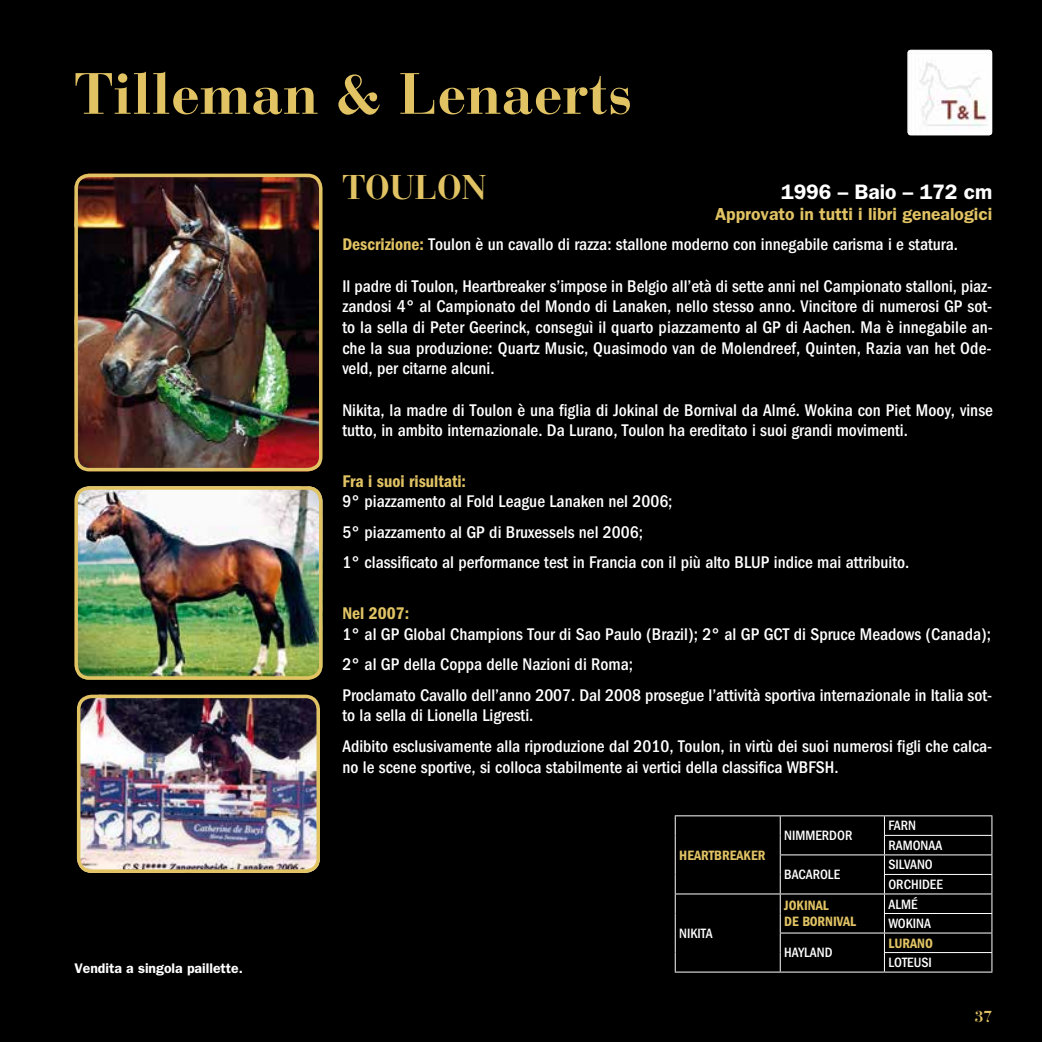
<style>
.page{position:relative;width:1042px;height:1042px;background:#000}
.page>*{position:absolute;margin:0;border:0;box-sizing:border-box;transform-origin:0 0}
.t1{font:700 57.75px "Bauer Bodoni Std";color:#e1c364}
.t2{font:700 34.12px "Bauer Bodoni Std";color:#e1c364}
.t3{font:600 21px "ITC Franklin Gothic Std";color:#fff}
.t4{font:500 condensed 17.5px/30.6px "ITC Franklin Gothic Std";color:#fff}
.t5{font:17.5px "ITC Franklin Gothic Std Dm Cd";color:#e1c364}
.t6{font:700 15.75px "Bauer Bodoni Std";color:#e1c364}
.t7{font:500 condensed 14px/19.6px "ITC Franklin Gothic Std";color:#fff}
.t8{font:14px/15.8px "ITC Franklin Gothic Std Dm Cd";color:#e1c364}
.t9{font:600 14px "ITC Franklin Gothic Std";color:#fff}
.s1{font-weight:600;font-stretch:normal;color:#e1c364}
.s2{font-family:"ITC Franklin Gothic Std Dm Cd";font-weight:400;font-stretch:normal;color:#e1c364}
</style>
<div class="page">
<img style="left:79px;top:486px;width:243px;height:189px">
<div style="left:74px;top:486px;width:248px;height:194px;border:4px solid #e1c364;border-radius:13px"></div>
<img style="left:77px;top:699px;width:243px;height:174px">
<div style="left:77px;top:694px;width:243px;height:179px;border:4px solid #e1c364;border-radius:13px"></div>
<img style="left:79px;top:174px;width:241px;height:297px">
<div style="left:74px;top:174px;width:248px;height:297px;border:4px solid #e1c364;border-radius:13px"></div>
<img style="left:907px;top:50px;width:85px;height:85px">
<hr style="left:675px;top:815px;width:105px;height:1px;background:#fff">
<hr style="left:780px;top:815px;width:104px;height:1px;background:#fff">
<hr style="left:884px;top:815px;width:108px;height:1px;background:#fff">
<hr style="left:884px;top:835px;width:108px;height:1px;background:#fff">
<hr style="left:780px;top:854px;width:104px;height:1px;background:#fff">
<hr style="left:884px;top:854px;width:108px;height:1px;background:#fff">
<hr style="left:884px;top:874px;width:108px;height:1px;background:#fff">
<hr style="left:675px;top:893px;width:105px;height:1px;background:#fff">
<svg style="left:675px;top:816px;width:1px;height:155px"></svg>
<hr style="left:675px;top:971px;width:105px;height:1px;background:#fff">
<hr style="left:780px;top:893px;width:104px;height:1px;background:#fff">
<hr style="left:884px;top:893px;width:108px;height:1px;background:#fff">
<hr style="left:884px;top:913px;width:108px;height:1px;background:#fff">
<hr style="left:780px;top:932px;width:104px;height:1px;background:#fff">
<svg style="left:780px;top:816px;width:1px;height:155px"></svg>
<hr style="left:780px;top:971px;width:104px;height:1px;background:#fff">
<hr style="left:884px;top:932px;width:108px;height:1px;background:#fff">
<hr style="left:884px;top:952px;width:108px;height:1px;background:#fff">
<svg style="left:884px;top:816px;width:1px;height:155px"></svg>
<svg style="left:991px;top:816px;width:1px;height:155px"></svg>
<hr style="left:884px;top:971px;width:108px;height:1px;background:#fff">
<h1 class="t1" style="left:74px;top:59px;width:560px">Tilleman &amp; Lenaerts</h1>
<h2 class="t2" style="left:342px;top:166px;width:146px">TOULON</h2>
<p class="t3" style="left:781px;top:179px;width:213px">1996 – Baio – 172 cm</p>
<p class="t4" style="left:342px;top:199px;width:651px;text-indent:373px"><span class="s1">Approvato in tutti i libri genealogici<br></span><span class="s2">DESCRIZIONE:</span> Toulon è un cavallo di razza: stallone moderno con innegabile carisma i e statura.</p>
<p class="t4" style="left:342px;top:276px;width:652px;line-height:20.7px;text-align:justify">Il padre di Toulon, Heartbreaker s’impose in Belgio all’età di sette anni nel Campionato stalloni, piaz&shy;zandosi 4° al Campionato del Mondo di Lanaken, nello stesso anno. Vincitore di numerosi GP sot&shy;to la sella di Peter Geerinck, conseguì il quarto piazzamento al GP di Aachen. Ma è innegabile an&shy;che la sua produzione: Quartz Music, Quasimodo van de Molendreef, Quinten, Razia van het Ode&shy;veld, per citarne alcuni.</p>
<p class="t4" style="left:342px;top:399px;width:652px;line-height:20.7px">Nikita, la madre di Toulon è una figlia di Jokinal de Bornival da Almé. Wokina con Piet Mooy, vinse tutto, in ambito internazionale. Da Lurano, Toulon ha ereditato i suoi grandi movimenti.</p>
<p class="t5" style="left:342px;top:471px;width:125px">FRA I SUOI RISULTATI:</p>
<p class="t4" style="left:342px;top:486px;width:568px">9° piazzamento al Fold League Lanaken nel 2006;<br>5° piazzamento al GP di Bruxessels nel 2006;<br>1° classificato al performance test in Francia con il più alto BLUP indice mai attribuito.</p>
<p class="t5" style="left:342px;top:603px;width:68px">NEL 2007:</p>
<p class="t4" style="left:342px;top:618px;width:651px">1° al GP Global Champions Tour di Sao Paulo (Brazil); 2° al GP GCT di Spruce Meadows (Canada);<br>2° al GP della Coppa delle Nazioni di Roma;<br>Proclamato Cavallo dell’anno 2007. Dal 2008 prosegue l’attività sportiva internazionale in Italia sot-</p>
<p class="t4" style="left:342px;top:700px;width:651px">to la sella di Lionella Ligresti.<br>Adibito esclusivamente alla riproduzione dal 2010, Toulon, in virtù dei suoi numerosi figli che calca-</p>
<p class="t4" style="left:342px;top:751px;width:498px">no le scene sportive, si colloca stabilmente ai vertici della classifica WBFSH.</p>
<p class="t9" style="left:74px;top:959px;width:170px">Vendita a singola paillette.</p>
<p class="t8" style="left:679px;top:847px;width:17px">HEARTBREAKER</p>
<p class="t7" style="left:679px;top:923px;width:14px">Nikita</p>
<p class="t7" style="left:784px;top:826px;width:17px">Nimmerdor</p>
<p class="t7" style="left:888px;top:816px;width:17px">Farn<br>Ramonaa</p>
<p class="t7" style="left:784px;top:865px;width:16px">Bacarole</p>
<p class="t7" style="left:888px;top:855px;width:16px">Silvano<br>Orchidee</p>
<p class="t8" style="left:784px;top:898px;width:34px">JOKINAL<br>DE BORNIVAL</p>
<p class="t7" style="left:888px;top:894px;width:31px">Alm é<br>Wokina</p>
<p class="t7" style="left:784px;top:943px;width:16px">Hayland</p>
<p class="t8" style="left:888px;top:935px;width:15px">LURANO</p>
<p class="t7" style="left:888px;top:953px;width:13px">Loteusi</p>
<p class="t6" style="left:975px;top:1007px;width:19px">37</p>
</div>
